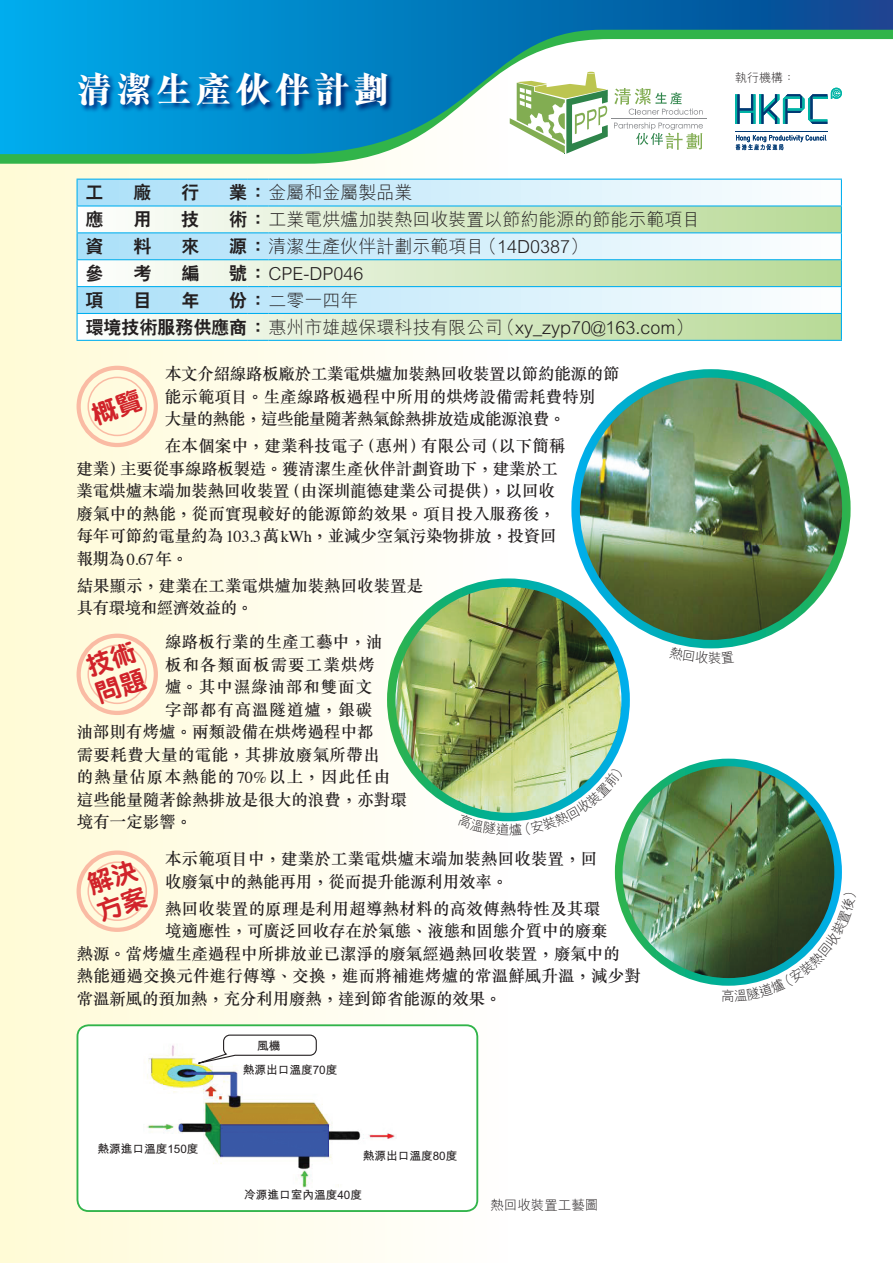
<style>
.page{position:relative;width:893px;height:1263px;background:#fff}
.page>*{position:absolute;margin:0;border:0;box-sizing:border-box;transform-origin:0 0}
.t1{font:800 36px "M Sung HK";letter-spacing:.1em;color:#fff}
.t2{font:800 25.5px/28.5px "M Yuen HK";color:#d1232a}
.t3{font:300 18px/26.8px "M Hei HK";color:#231f20}
.t4{font:800 18px "C Hei 2 HK";color:#231f20}
.t5{font:500 16.5px/22.5px "M Sung HK";color:#231f20}
.t6{font:500 16.5px "M Sung HK";letter-spacing:.065em;color:#231f20}
.t7{font:500 16.5px "M Sung HK";letter-spacing:.055em;color:#231f20}
.t8{font:500 16.5px "M Sung HK";letter-spacing:.025em;color:#231f20}
.t9{font:300 13.5px "M Hei HK";color:#231f20}
.t10{font:300 12px "M Hei HK";color:#231f20}
.t11{font:700 11.7px "M Hei HK";color:#231f20}
.s1{font-family:"C Hei 2 HK";font-weight:800}
.s2{font-family:"Times";font-weight:400}
</style>
<div class="page">
<div style="left:0;top:0;width:508px;height:1263px;background:linear-gradient(to right,#fff9d4,#fffefe)"></div>
<svg style="left:0;top:154px;width:508px;height:10px;fill:#31b44a"></svg>
<svg style="left:0;top:0;width:893px;height:154px"></svg>
<svg style="left:77px;top:71px;width:317px;height:42px;background:#0071b6"></svg>
<svg style="left:736px;top:135px;width:90px;height:15px"></svg>
<hr style="left:735px;top:131px;width:92px;height:1px;background:#003973">
<svg style="left:735px;top:94px;width:20px;height:30px"></svg>
<hr style="left:759px;top:94px;width:2px;height:30px;background:#00b4a6">
<svg style="left:761px;top:88px;width:81px;height:36px"></svg>
<svg style="left:510px;top:72px;width:98px;height:82px"></svg>
<svg style="left:614px;top:122px;width:89px;height:28px"></svg>
<svg style="left:614px;top:88px;width:89px;height:27px"></svg>
<hr style="left:611px;top:119px;width:95px;height:1px;background:#8a8c8f">
<div style="left:77px;top:366px;width:81px;height:81px;border:4px solid #fabba4;border-radius:50%"></div>
<div style="left:87px;top:377px;width:60px;height:59px;border:2px solid #fabba4;border-radius:50%"></div>
<div style="left:77px;top:634px;width:81px;height:81px;border:4px solid #fabba4;border-radius:50%"></div>
<div style="left:87px;top:644px;width:60px;height:60px;border:2px solid #fabba4;border-radius:50%"></div>
<img style="left:576px;top:373px;width:270px;height:271px;border-radius:134px">
<div style="left:571px;top:369px;width:280px;height:279px;border:9px solid #fff;border-radius:50%"></div>
<img style="left:391px;top:583px;width:235px;height:233px">
<div style="left:387px;top:578px;width:243px;height:243px;border:9px solid #fff;border-radius:50%"></div>
<img style="left:619px;top:762px;width:219px;height:219px">
<div style="left:615px;top:759px;width:227px;height:227px;border:8px solid #fff;border-radius:50%"></div>
<div style="left:77px;top:850px;width:81px;height:82px;border:4px solid #fabba4;border-radius:50%"></div>
<div style="left:87px;top:861px;width:60px;height:60px;border:2px solid #fabba4;border-radius:50%"></div>
<svg style="left:78px;top:180px;width:763px;height:25px"></svg>
<svg style="left:78px;top:207px;width:763px;height:133px"></svg>
<hr style="left:77px;top:179px;width:170px;height:1px;background:#00aeef">
<svg style="left:247px;top:179px;width:21px;height:1px"></svg>
<hr style="left:268px;top:179px;width:574px;height:1px;background:#00aeef">
<hr style="left:77px;top:205px;width:170px;height:2px;background:#00aeef">
<hr style="left:247px;top:205px;width:21px;height:2px;background:#00aeef">
<hr style="left:268px;top:205px;width:574px;height:2px;background:#00aeef">
<hr style="left:77px;top:232px;width:170px;height:1px;background:#00aeef">
<svg style="left:247px;top:232px;width:21px;height:1px"></svg>
<hr style="left:268px;top:232px;width:574px;height:1px;background:#00aeef">
<hr style="left:77px;top:259px;width:170px;height:1px;background:#00aeef">
<svg style="left:247px;top:259px;width:21px;height:1px"></svg>
<hr style="left:268px;top:259px;width:574px;height:1px;background:#00aeef">
<hr style="left:77px;top:286px;width:170px;height:1px;background:#00aeef">
<svg style="left:247px;top:286px;width:21px;height:1px"></svg>
<hr style="left:268px;top:286px;width:574px;height:1px;background:#00aeef">
<hr style="left:77px;top:313px;width:170px;height:1px;background:#00aeef">
<svg style="left:247px;top:313px;width:21px;height:1px"></svg>
<hr style="left:268px;top:313px;width:574px;height:1px;background:#00aeef">
<hr style="left:77px;top:340px;width:170px;height:1px;background:#00aeef">
<svg style="left:247px;top:340px;width:21px;height:1px"></svg>
<hr style="left:268px;top:340px;width:574px;height:1px;background:#00aeef">
<svg style="left:77px;top:180px;width:1px;height:160px"></svg>
<svg style="left:841px;top:180px;width:1px;height:160px"></svg>
<div style="left:77px;top:1025px;width:400px;height:186px;background:#fff;border-radius:11px"></div>
<img style="left:147px;top:1045px;width:250px;height:142px">
<svg style="left:178px;top:1034px;width:139px;height:35px"></svg>
<div style="left:77px;top:1024px;width:401px;height:188px;border:2px solid #31b44a;border-radius:11px"></div>
<div style="left:89px;top:388px;width:55px;height:39px;background:#fffbdf"></div>
<svg style="left:458px;top:767px;width:166px;height:69px"></svg>
<svg style="left:722px;top:892px;width:119px;height:94px"></svg>
<svg style="left:686px;top:646px;width:48px;height:3px"></svg>
<h1 class="t1" style="left:77px;top:64px;width:315px">清潔生產伙伴計劃</h1>
<p class="t10" style="left:735px;top:69px;width:61px">執行機構：</p>
<p class="t4" style="left:86px;top:181px;width:20px">工</p>
<p class="t4" style="left:133px;top:181px;width:19px">廠</p>
<p class="t4" style="left:181px;top:181px;width:19px">行</p>
<p class="t3" style="left:229px;top:179px;width:185px"><span class="s1">業：</span>金屬和金屬製品業</p>
<p class="t4" style="left:86px;top:208px;width:19px">應</p>
<p class="t4" style="left:133px;top:208px;width:19px">用</p>
<p class="t4" style="left:181px;top:208px;width:19px">技</p>
<p class="t3" style="left:229px;top:206px;width:473px"><span class="s1">術：</span>工業電烘爐加裝熱回收裝置以節約能源的節能示範項目</p>
<p class="t4" style="left:86px;top:234px;width:19px">資</p>
<p class="t4" style="left:133px;top:234px;width:19px">料</p>
<p class="t4" style="left:181px;top:234px;width:19px">來</p>
<p class="t3" style="left:229px;top:232px;width:360px"><span class="s1">源：</span>清潔生產伙伴計劃示範項目（14D0387）</p>
<p class="t4" style="left:86px;top:261px;width:19px">參</p>
<p class="t4" style="left:133px;top:261px;width:19px">考</p>
<p class="t4" style="left:181px;top:261px;width:19px">編</p>
<p class="t3" style="left:229px;top:259px;width:136px"><span class="s1">號：</span>CPE-DP046</p>
<p class="t4" style="left:86px;top:288px;width:20px">項</p>
<p class="t4" style="left:134px;top:288px;width:19px">目</p>
<p class="t4" style="left:181px;top:288px;width:19px">年</p>
<p class="t3" style="left:86px;top:286px;width:609px;text-indent:144px"><span class="s1">份：</span>二零一四年<br><span class="s1">環境技術服務供應商：</span>惠州市雄越保環科技有限公司（xy_zyp70@163.com）</p>
<p class="t5" style="left:165px;top:363px;width:456px">本文介紹線路板廠於工業電烘爐加裝熱回收裝置以節約能源的節能示範項目。生產線路板過程中所用的烘烤設備需耗費特別<br>大量的熱能，這些能量隨著熱氣餘熱排放造成能源浪費。</p>
<p class="t5" style="left:77px;top:434px;width:490px;text-indent:88px">在本個案中，建業科技電子（惠州）有限公司（以下簡稱建業）主要從事線路板製造。獲清潔生產伙伴計劃資助下，建業於工業電烘爐末端加裝熱回收裝置（由深圳龍德建業公司提供），以回收廢氣中的熱能，從而實現較好的能源節約效果。項目投入服務後，每年可節約電量約為<span class="s2">103.3</span>萬<span class="s2">kWh</span>，並減少空氣污染物排放，投資回報期為<span class="s2">0.67</span>年。</p>
<p class="t5" style="left:77px;top:574px;width:348px">結果顯示，建業在工業電烘爐加裝熱回收裝置是具有環境和經濟效益的。</p>
<p class="t5" style="left:165px;top:630px;width:219px">線路板行業的生產工藝中，油</p>
<p class="t6" style="left:165px;top:653px;width:211px">板和各類面板需要工業烘烤</p>
<p class="t7" style="left:165px;top:676px;width:209px">爐。其中濕綠油部和雙面文</p>
<p class="t7" style="left:165px;top:698px;width:209px">字部都有高溫隧道爐，銀碳</p>
<p class="t5" style="left:77px;top:721px;width:299px">油部則有烤爐。兩類設備在烘烤過程中都</p>
<p class="t8" style="left:77px;top:743px;width:305px">需要耗費大量的電能，其排放廢氣所帶出</p>
<p class="t6" style="left:77px;top:766px;width:315px">的熱量佔原本熱能的<span class="s2">70%</span>以上，因此任由</p>
<p class="t5" style="left:77px;top:788px;width:331px">這些能量隨著餘熱排放是很大的浪費，亦對環</p>
<p class="t5" style="left:77px;top:811px;width:117px">境有一定影響。</p>
<h2 class="t2" style="left:82px;top:652px;width:53px;rotate:-19deg">技術問題</h2>
<p class="t5" style="left:165px;top:847px;width:434px">本示範項目中，建業於工業電烘爐末端加裝熱回收裝置，回收廢氣中的熱能再用，從而提升能源利用效率。</p>
<p class="t5" style="left:165px;top:897px;width:437px">熱回收裝置的原理是利用超導熱材料的高效傳熱特性及其環</p>
<p class="t5" style="left:165px;top:919px;width:444px">境適應性，可廣泛回收存在於氣態、液態和固態介質中的廢棄</p>
<p class="t5" style="left:77px;top:942px;width:545px">熱源。當烤爐生產過程中所排放並已潔淨的廢氣經過熱回收裝置，廢氣中的</p>
<p class="t5" style="left:77px;top:964px;width:565px">熱能通過交換元件進行傳導、交換，進而將補進烤爐的常溫鮮風升溫，減少對</p>
<p class="t5" style="left:77px;top:987px;width:426px">常溫新風的預加熱，充分利用廢熱，達到節省能源的效果。</p>
<h2 class="t2" style="left:83px;top:870px;width:53px;rotate:-19deg">解決方案</h2>
<p class="t11" style="left:257px;top:1037px;width:25px">風機</p>
<p class="t11" style="left:97px;top:1140px;width:103px">熱源進口溫度150度</p>
<p class="t11" style="left:243px;top:1061px;width:96px">熱源出口溫度70度</p>
<p class="t11" style="left:363px;top:1147px;width:96px">熱源出口溫度80度</p>
<p class="t11" style="left:244px;top:1186px;width:119px">冷源進口室內溫度40度</p>
<p class="t9" style="left:490px;top:1196px;width:109px">熱回收裝置工藝圖</p>
</div>
